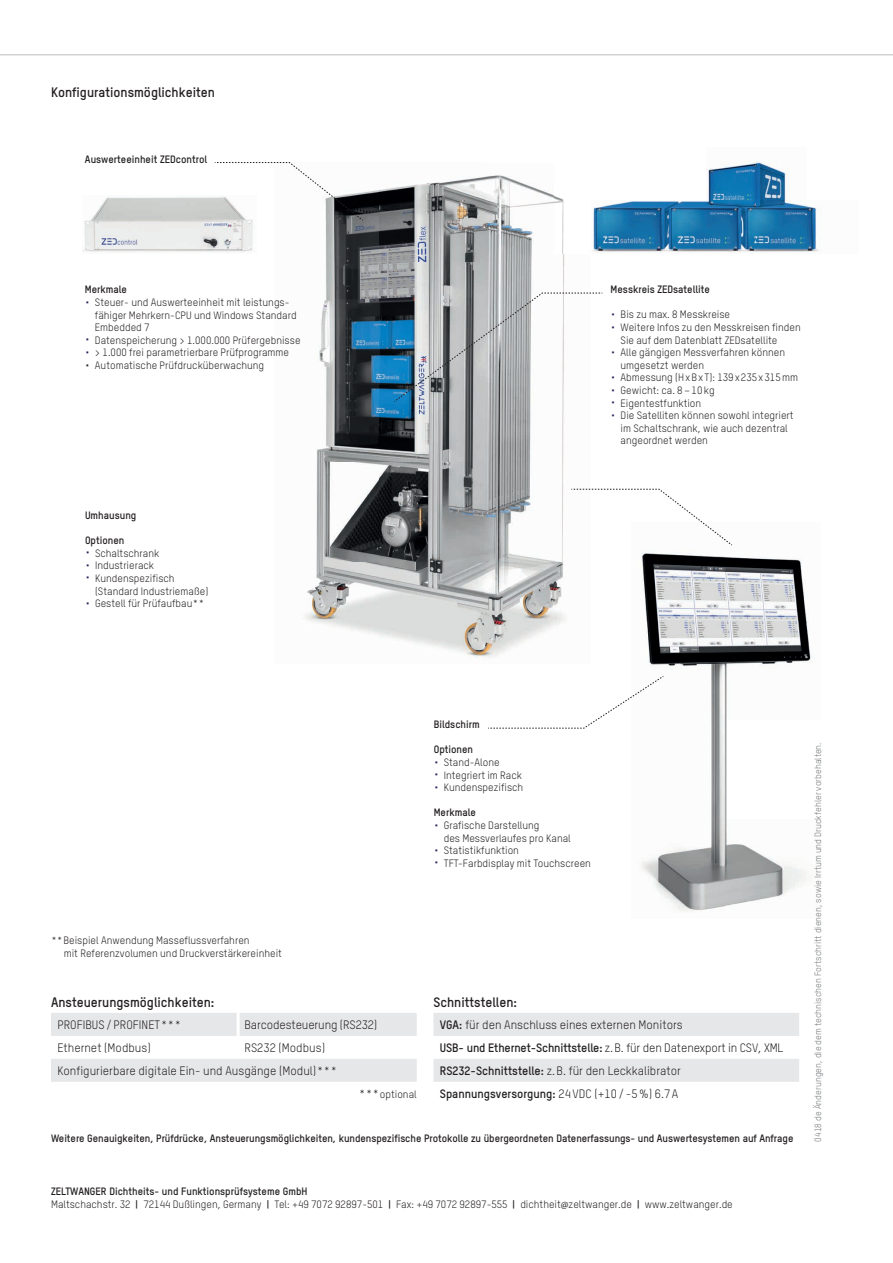
<style>
.page{position:relative;width:893px;height:1263px;background:#fff}
.page>*{position:absolute;margin:0;border:0;box-sizing:border-box;transform-origin:0 0}
.t1{font:700 13.5px "TSTARPRO";color:#231f20}
.t2{font:12px/23px "TSTARPRO";color:#231f20}
.t3{font:10.5px/12.6px "TSTARPRO";color:#231f20}
.t4{font:700 10.5px "TSTARPRO";letter-spacing:-.005em;color:#231f20}
.t5{font:9px "TSTARPRO";color:#76787b}
.s1{font-size:21px;color:#231d57}
.s2{font-size:21px}
.s3{font-weight:700}
.s4{font-size:12px}
.s5{font-family:"Myriad Pro"}
</style>
<div class="page">
<img style="left:641px;top:545px;width:171px;height:366px">
<img style="left:305px;top:175px;width:286px;height:483px">
<hr style="left:0;top:54px;width:893px;height:2px;background:#d1d2d4">
<svg style="left:51px;top:1013px;width:366px;height:69px"></svg>
<hr style="left:237px;top:1013px;width:3px;height:23px;background:#fff">
<svg style="left:433px;top:1013px;width:366px;height:69px"></svg>
<img style="left:706px;top:161px;width:84px;height:39px">
<img style="left:592px;top:200px;width:229px;height:52px">
<img style="left:555px;top:175px;width:36px;height:78px">
<svg style="left:214px;top:162px;width:149px;height:59px"></svg>
<svg style="left:571px;top:489px;width:161px;height:56px"></svg>
<svg style="left:488px;top:676px;width:176px;height:53px"></svg>
<svg style="left:394px;top:293px;width:209px;height:109px"></svg>
<img style="left:82px;top:196px;width:174px;height:56px">
<p class="t1" style="left:51px;top:83px;width:165px">Konfigurationsmöglichkeiten</p>
<p class="t4" style="left:85px;top:152px;width:124px">Auswerteeinheit ZEDcontrol</p>
<p class="t4" style="left:85px;top:282px;width:44px">Merkmale</p>
<p class="t3" style="left:85px;top:296px;width:206px"><span class="s1">·</span> Steuer- und Auswerteeinheit mit leistungs-</p>
<p class="t3" style="left:95px;top:308px;width:203px">fähiger Mehrkern-CPU und Windows Standard</p>
<p class="t3" style="left:95px;top:321px;width:56px">Embedded 7</p>
<p class="t3" style="left:85px;top:334px;width:217px"><span class="s1">·</span> Datenspeicherung &gt; 1.000.000 Prüfergebnisse</p>
<p class="t3" style="left:85px;top:346px;width:206px"><span class="s1">·</span> &gt; 1.000 frei parametrierbare Prüfprogramme</p>
<p class="t3" style="left:85px;top:359px;width:181px"><span class="s2">·</span> Automatische Prüfdrucküberwachung</p>
<p class="t4" style="left:85px;top:508px;width:53px">Umhausung</p>
<p class="t4" style="left:85px;top:533px;width:41px">Optionen</p>
<p class="t3" style="left:85px;top:547px;width:76px"><span class="s1">·</span> Schaltschrank</p>
<p class="t3" style="left:85px;top:559px;width:71px"><span class="s1">·</span> Industrierack</p>
<p class="t3" style="left:85px;top:572px;width:91px"><span class="s1">·</span> Kundenspezifisch</p>
<p class="t3" style="left:95px;top:584px;width:115px">(Standard Industriemaße)</p>
<p class="t3" style="left:85px;top:597px;width:121px"><span class="s1">·</span> Gestell für Prüfaufbau**</p>
<p class="t4" style="left:611px;top:282px;width:101px">Messkreis ZEDsatellite</p>
<p class="t3" style="left:611px;top:308px;width:121px"><span class="s1">·</span> Bis zu max. 8 Messkreise</p>
<p class="t3" style="left:611px;top:321px;width:192px"><span class="s1">·</span> Weitere Infos zu den Messkreisen finden</p>
<p class="t3" style="left:621px;top:333px;width:158px">Sie auf dem Datenblatt ZEDsatellite</p>
<p class="t3" style="left:611px;top:346px;width:176px"><span class="s1">·</span> Alle gängigen Messverfahren können</p>
<p class="t3" style="left:621px;top:359px;width:85px">umgesetzt werden</p>
<p class="t3" style="left:611px;top:371px;width:189px"><span class="s1">·</span> Abmessung (H x B x T): 139 x 235 x 315 mm</p>
<p class="t3" style="left:611px;top:384px;width:105px"><span class="s1">·</span> Gewicht: ca. 8 – 10 kg</p>
<p class="t3" style="left:611px;top:396px;width:92px"><span class="s1">·</span> Eigentestfunktion</p>
<p class="t3" style="left:611px;top:409px;width:185px"><span class="s1">·</span> Die Satelliten können sowohl integriert</p>
<p class="t3" style="left:621px;top:422px;width:169px">im Schaltschrank, wie auch dezentral</p>
<p class="t3" style="left:621px;top:434px;width:89px">angeordnet werden</p>
<p class="t4" style="left:434px;top:717px;width:48px">Bildschirm</p>
<p class="t3" style="left:434px;top:743px;width:91px"><span class="s3">Optionen<br></span><span class="s1">·</span> Stand-Alone<br><span class="s1">·</span> Integriert im Rack <span class="s1">·</span> Kundenspezifisch</p>
<p class="t4" style="left:434px;top:805px;width:44px">Merkmale</p>
<p class="t3" style="left:434px;top:819px;width:107px"><span class="s1">·</span> Grafische Darstellung</p>
<p class="t3" style="left:444px;top:831px;width:129px">des Messverlaufes pro Kanal</p>
<p class="t3" style="left:434px;top:844px;width:87px"><span class="s1">·</span> Statistikfunktion</p>
<p class="t3" style="left:434px;top:857px;width:159px"><span class="s1">·</span> TFT-Farbdisplay mit Touchscreen</p>
<p class="t3" style="left:64px;top:934px;width:220px;text-indent:-13px">**Beispiel Anwendung Masseflussverfahren<br>mit Referenzvolumen und Druckverstärkereinheit</p>
<p class="t1" style="left:51px;top:992px;width:165px">Ansteuerungsmöglichkeiten:</p>
<p class="t2" style="left:57px;top:1013px;width:125px">PROFIBUS / PROFINET ***</p>
<p class="t2" style="left:244px;top:1013px;width:134px">Barcodesteuerung (RS232)</p>
<p class="t2" style="left:57px;top:1036px;width:95px">Ethernet (Modbus)</p>
<p class="t2" style="left:57px;top:1036px;width:281px;text-indent:187px">RS232 (Modbus)<br>Konfigurierbare digitale Ein- und Ausgänge (Modul)***</p>
<p class="t3" style="left:359px;top:1088px;width:59px"><span class="s4">***</span>optional</p>
<p class="t1" style="left:433px;top:992px;width:85px">Schnittstellen:</p>
<p class="t2" style="left:440px;top:1013px;width:345px"><span class="s3">VGA:</span> für den Anschluss eines externen Monitors<br><span class="s3">USB- und Ethernet-Schnittstelle:</span> z. B. für den Datenexport in CSV, XML <span class="s3">RS232-Schnittstelle:</span> z. B. für den Leckkalibrator <span class="s3">Spannungsversorgung:</span> 24 VDC (+10 / -5 %) 6.7 A</p>
<p class="t4" style="left:51px;top:1131px;width:744px">Weitere Genauigkeiten, Prüfdrücke, Ansteuerungsmöglichkeiten, kundenspezifische Protokolle zu übergeordneten Datenerfassungs- und Auswertesystemen auf Anfrage</p>
<p class="t3" style="left:51px;top:1184px;width:683px;line-height:13.5px"><span class="s3">ZELTWANGER Dichtheits- und Funktionsprüfsysteme GmbH<br></span>Maltschachstr. 32 <span class="s3">|</span> 72144 Dußlingen, Germany <span class="s3">|</span> Tel: +49 7072 92897-501 <span class="s3">|</span> Fax: +49 7072 92897-555 <span class="s3">|</span> dichtheit<span class="s5">@</span>zeltwanger.de <span class="s3">|</span> www.zeltwanger.de</p>
<p class="t5" style="left:813px;top:1142px;width:401px;rotate:-90deg">0418 de Änderungen, die dem technischen Fortschritt dienen, sowie Irrtum und Druckfehler vorbehalten.</p>
</div>
